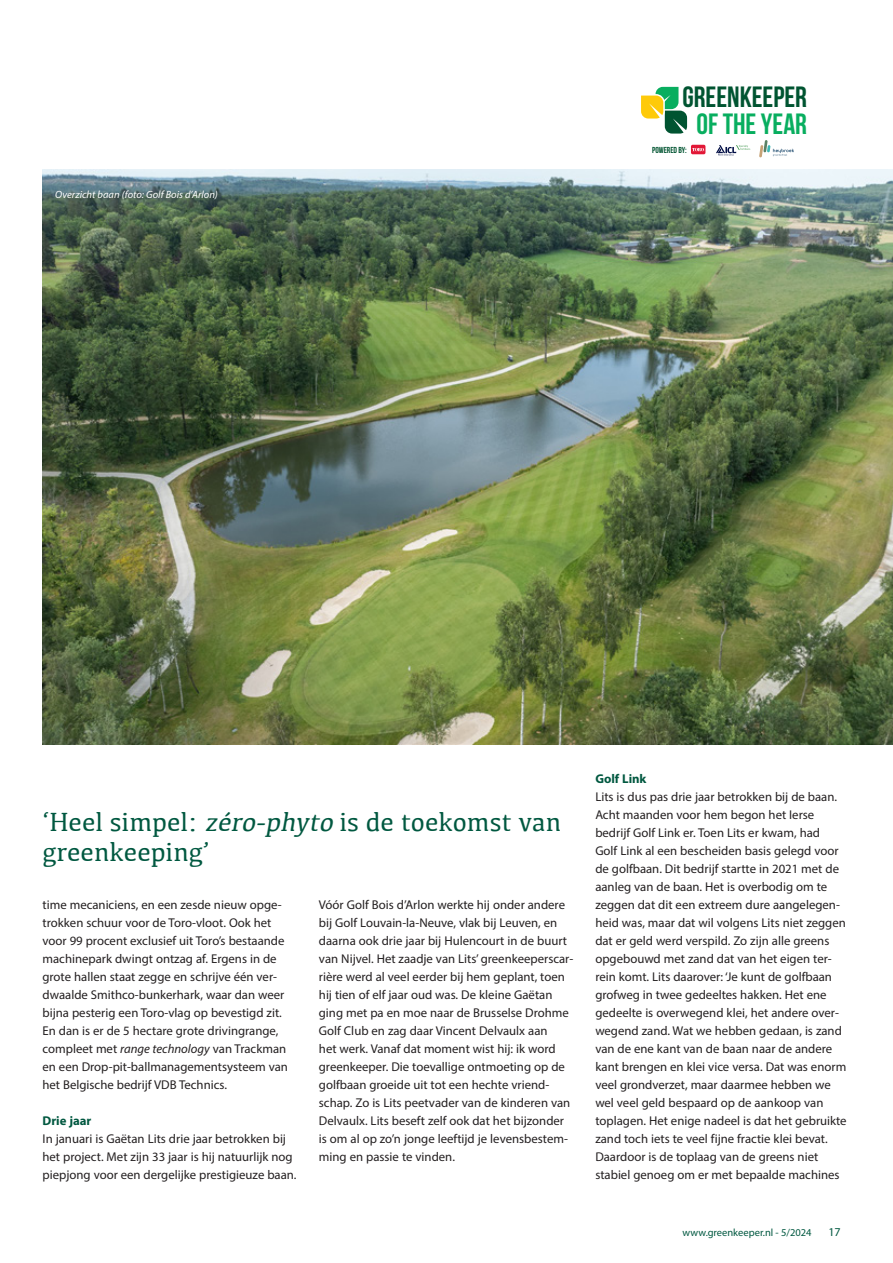
<style>
.page{position:relative;width:893px;height:1263px;background:#fff}
.page>*{position:absolute;margin:0;border:0;box-sizing:border-box;transform-origin:0 0}
.t1{font:29.25px "Bebas Neue";color:#005431}
.t2{font:29.25px "Bebas Neue";color:#08ae5f}
.t3{font:27px/30px "Kefa";color:#005840}
.t4{font:12.75px/18px "Myriad Pro";color:#231f20}
.t5{font:700 12.75px "Myriad Pro";color:#005840}
.t6{font:12px "Myriad Pro";color:#005840}
.t7{font:italic 10.5px "Myriad Pro";color:#fff}
.t8{font:10.5px "Myriad Pro";color:#005840}
.t9{font:8.7px "Bebas Neue";color:#005431}
.s1{font-style:italic}
</style>
<div class="page">
<svg style="left:641px;top:87px;width:46px;height:47px"></svg>
<svg style="left:691px;top:145px;width:14px;height:9px"></svg>
<svg style="left:692px;top:148px;width:12px;height:3px"></svg>
<svg style="left:716px;top:145px;width:34px;height:11px"></svg>
<svg style="left:759px;top:140px;width:35px;height:17px"></svg>
<img style="left:43px;top:170px;width:850px;height:574px">
<p class="t7" style="left:55px;top:188px;width:164px">Overzicht baan (foto: Golf Bois d’Arlon)</p>
<h1 class="t1" style="left:682px;top:81px;width:126px">GREENKEEPER</h1>
<h1 class="t2" style="left:696px;top:107px;width:112px">OF THE YEAR</h1>
<p class="t9" style="left:652px;top:145px;width:36px">POWERED BY:</p>
<h2 class="t3" style="left:43px;top:806px;width:520px">‘Heel simpel: <span class="s1">zéro-phyto</span> is de toekomst van greenkeeping’</h2>
<p class="t4" style="left:43px;top:896px;width:247px">time mecaniciens, en een zesde nieuw opge&shy;trokken schuur voor de Toro-vloot. Ook het voor 99 procent exclusief uit Toro’s bestaande machinepark dwingt ontzag af. Ergens in de grote hallen staat zegge en schrijve één ver&shy;dwaalde Smithco-bunkerhark, waar dan weer bijna pesterig een Toro-vlag op bevestigd zit.<br>En dan is er de 5 hectare grote drivingrange, compleet met <span class="s1">range technology</span> van Trackman en een Drop-pit-ballmanagementsysteem van het Belgische bedrijf VDB Technics.</p>
<p class="t5" style="left:43px;top:1112px;width:50px">Drie jaar</p>
<p class="t4" style="left:43px;top:1130px;width:256px">In januari is Gaëtan Lits drie jaar betrokken bij het project. Met zijn 33 jaar is hij natuurlijk nog piepjong voor een dergelijke prestigieuze baan.</p>
<p class="t4" style="left:319px;top:896px;width:256px">Vóór Golf Bois d’Arlon werkte hij onder andere bij Golf Louvain-la-Neuve, vlak bij Leuven, en daarna ook drie jaar bij Hulencourt in de buurt van Nijvel. Het zaadje van Lits’ greenkeeperscar&shy;rière werd al veel eerder bij hem geplant, toen hij tien of elf jaar oud was. De kleine Gaëtan ging met pa en moe naar de Brusselse Drohme Golf Club en zag daar Vincent Delvaulx aan<br>het werk. Vanaf dat moment wist hij: ik word greenkeeper. Die toevallige ontmoeting op de golfbaan groeide uit tot een hechte vriend&shy;schap. Zo is Lits peetvader van de kinderen van Delvaulx. Lits beseft zelf ook dat het bijzonder is om al op zo’n jonge leeftijd je levensbestem&shy;ming en passie te vinden.</p>
<p class="t5" style="left:595px;top:770px;width:53px">Golf Link</p>
<p class="t4" style="left:595px;top:788px;width:253px">Lits is dus pas drie jaar betrokken bij de baan.<br>Acht maanden voor hem begon het Ierse bedrijf Golf Link er. Toen Lits er kwam, had<br>Golf Link al een bescheiden basis gelegd voor de golfbaan. Dit bedrijf startte in 2021 met de aanleg van de baan. Het is overbodig om te zeggen dat dit een extreem dure aangelegen&shy;heid was, maar dat wil volgens Lits niet zeggen dat er geld werd verspild. Zo zijn alle greens opgebouwd met zand dat van het eigen ter&shy;rein komt. Lits daarover: ‘Je kunt de golfbaan grofweg in twee gedeeltes hakken. Het ene gedeelte is overwegend klei, het andere over&shy;wegend zand. Wat we hebben gedaan, is zand van de ene kant van de baan naar de andere kant brengen en klei vice versa. Dat was enorm veel grondverzet, maar daarmee hebben we wel veel geld bespaard op de aankoop van toplagen. Het enige nadeel is dat het gebruikte zand toch iets te veel fijne fractie klei bevat.<br>Daardoor is de toplaag van de greens niet stabiel genoeg om er met bepaalde machines</p>
<p class="t8" style="left:683px;top:1226px;width:130px">www.greenkeeper.nl - 5/2024</p>
<p class="t6" style="left:828px;top:1224px;width:14px">17</p>
</div>
